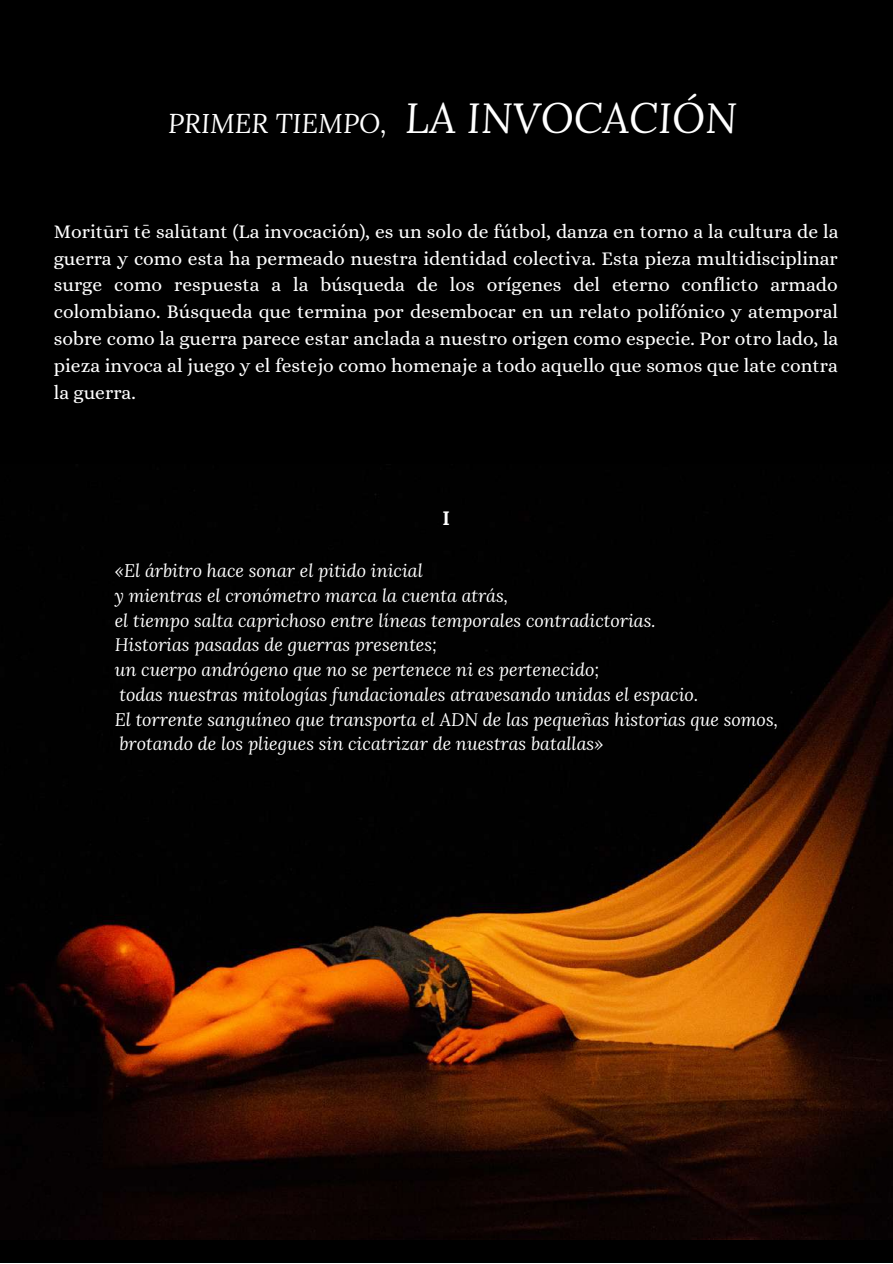
<style>
.page{position:relative;width:893px;height:1264px;background:#fff}
.page>*{position:absolute;margin:0;border:0;box-sizing:border-box;transform-origin:0 0}
.t1{font:italic 27px "Lora";color:#fff}
.t2{font:19.5px/27px "Alice";color:#fff;text-align:justify}
.t3{font:700 19.5px "Lora";color:#fff}
.t4{font:italic 18px/24.8px "Lora";color:#fff}
.s1{font-size:42px}
</style>
<div class="page">
<div style="left:0;top:0;width:892px;height:1262px;background:#000"></div>
<img style="left:0;top:494px;width:892px;height:745px">
<h1 class="t1" style="left:168px;top:106px;width:570px">PRIMER TIEMPO, <span class="s1">LA INVOCACIÓN</span></h1>
<p class="t2" style="left:54px;top:217px;width:786px">Moritūrī tē salūtant (La invocación), es un solo de fútbol, danza en torno a la cultura de la guerra y como esta ha permeado nuestra identidad colectiva. Esta pieza multidisciplinar surge como respuesta a la búsqueda de los orígenes del eterno conflicto armado colombiano. Búsqueda que termina por desembocar en un relato polifónico y atemporal sobre como la guerra parece estar anclada a nuestro origen como especie. Por otro lado, la pieza invoca al juego y el festejo como homenaje a todo aquello que somos que late contra la guerra.</p>
<p class="t3" style="left:442px;top:506px;width:9px">I</p>
<p class="t4" style="left:115px;top:558px;width:664px">«El árbitro hace sonar el pitido inicial<br>y mientras el cronómetro marca la cuenta atrás,<br>el tiempo salta caprichoso entre líneas temporales contradictorias.<br>Historias pasadas de guerras presentes;<br>un cuerpo andrógeno que no se pertenece ni es pertenecido;<br>todas nuestras mitologías fundacionales atravesando unidas el espacio.<br>El torrente sanguíneo que transporta el ADN de las pequeñas historias que somos, brotando de los pliegues sin cicatrizar de nuestras batallas»</p>
</div>
